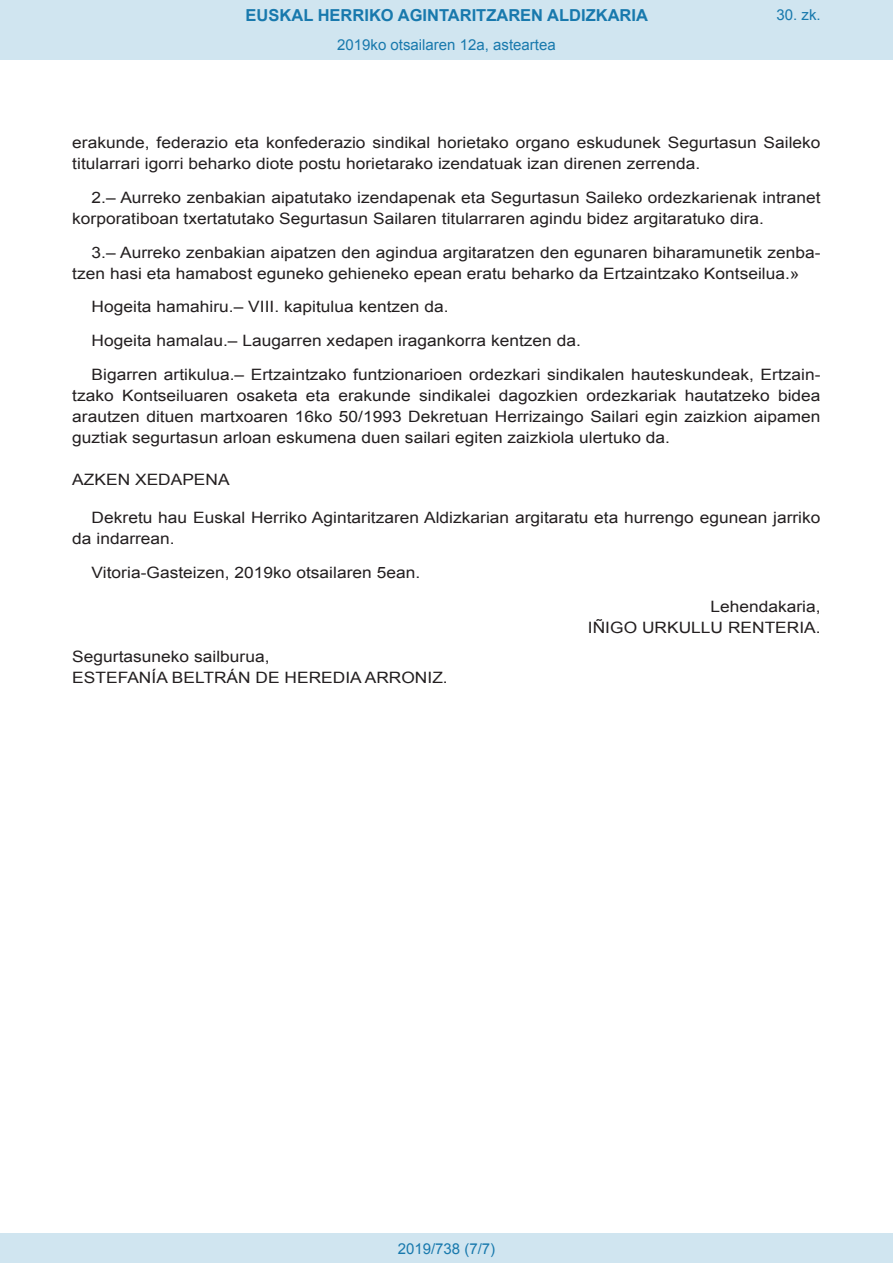
<style>
.page{position:relative;width:893px;height:1263px;background:#fff}
.page>*{position:absolute;margin:0;border:0;box-sizing:border-box;transform-origin:0 0}
.t1{font:700 16.5px "Arial";color:#1879ad}
.BOPVDetalle{font:15.6px/21px "Arial";color:#231f20;scale:1.11 1}
.BOPVFirmaLugFec{font:15.6px "Arial";color:#231f20;scale:1.11 1}
.BOPVFirmaNombre{font:15.6px "Arial";color:#231f20;scale:1.11 1}
.BOPVFirmaPuesto{font:15.6px "Arial";color:#231f20;scale:1.11 1}
.BOPVNombreLehen2{font:15.6px "Arial";color:#231f20;scale:1.11 1}
.BOPVDisposicion{font:15.6px "Arial";color:#231f20;scale:1.11 1}
.BOPVPuestoLehen2{font:15.6px "Arial";color:#231f20;scale:1.11 1}
.Paginacion_Centro{font:15px "Arial";color:#1879ad}
</style>
<div class="page">
<div style="left:0;top:0;width:893px;height:60px;background:#d0e5f0"></div>
<div style="left:0;top:1233px;width:893px;height:30px;background:#d0e5f0"></div>
<p class="t1" style="left:246px;top:4px;width:404px">EUSKAL HERRIKO AGINTARITZAREN ALDIZKARIA</p>
<p class="Paginacion_Centro" style="left:337px;top:35px;width:220px">2019ko otsailaren 12a, asteartea</p>
<p class="Paginacion_Centro" style="left:776px;top:5px;width:46px">30. zk.</p>
<p class="BOPVDetalle" style="left:72px;top:132px;width:676px">erakunde, federazio eta konfederazio sindikal horietako organo eskudunek Segurtasun Saileko titularrari igorri beharko diote postu horietarako izendatuak izan direnen zerrenda.</p>
<p class="BOPVDetalle" style="left:72px;top:187px;width:676px;text-indent:19px">2.– Aurreko zenbakian aipatutako izendapenak eta Segurtasun Saileko ordezkarienak intranet korporatiboan txertatutako Segurtasun Sailaren titularraren agindu bidez argitaratuko dira.</p>
<p class="BOPVDetalle" style="left:72px;top:242px;width:676px;text-indent:19px">3.– Aurreko zenbakian aipatzen den agindua argitaratzen den egunaren biharamunetik zenba&shy;tzen hasi eta hamabost eguneko gehieneko epean eratu beharko da Ertzaintzako Kontseilua.»</p>
<p class="BOPVDetalle" style="left:92px;top:297px;width:323px">Hogeita hamahiru.– VIII. kapitulua kentzen da.</p>
<p class="BOPVDetalle" style="left:92px;top:330px;width:442px">Hogeita hamalau.– Laugarren xedapen iragankorra kentzen da.</p>
<p class="BOPVDetalle" style="left:72px;top:364px;width:676px;text-align:justify;text-indent:19px">Bigarren artikulua.– Ertzaintzako funtzionarioen ordezkari sindikalen hauteskundeak, Ertzain&shy;tzako Kontseiluaren osaketa eta erakunde sindikalei dagozkien ordezkariak hautatzeko bidea arautzen dituen martxoaren 16ko 50/1993 Dekretuan Herrizaingo Sailari egin zaizkion aipamen guztiak segurtasun arloan eskumena duen sailari egiten zaizkiola ulertuko da.</p>
<p class="BOPVDisposicion" style="left:72px;top:469px;width:143px">AZKEN XEDAPENA</p>
<p class="BOPVDetalle" style="left:72px;top:507px;width:676px;text-indent:19px">Dekretu hau Euskal Herriko Agintaritzaren Aldizkarian argitaratu eta hurrengo egunean jarriko da indarrean.</p>
<p class="BOPVFirmaLugFec" style="left:92px;top:562px;width:297px">Vitoria-Gasteizen, 2019ko otsailaren 5ean.</p>
<p class="BOPVPuestoLehen2" style="left:710px;top:596px;width:101px">Lehendakaria,</p>
<p class="BOPVNombreLehen2" style="left:588px;top:617px;width:211px">IÑIGO URKULLU RENTERIA.</p>
<p class="BOPVFirmaPuesto" style="left:72px;top:646px;width:179px">Segurtasuneko sailburua,</p>
<p class="BOPVFirmaNombre" style="left:72px;top:667px;width:340px">ESTEFANÍA BELTRÁN DE HEREDIA ARRONIZ.</p>
<p class="Paginacion_Centro" style="left:398px;top:1238px;width:99px">2019/738 (7/7)</p>
</div>
